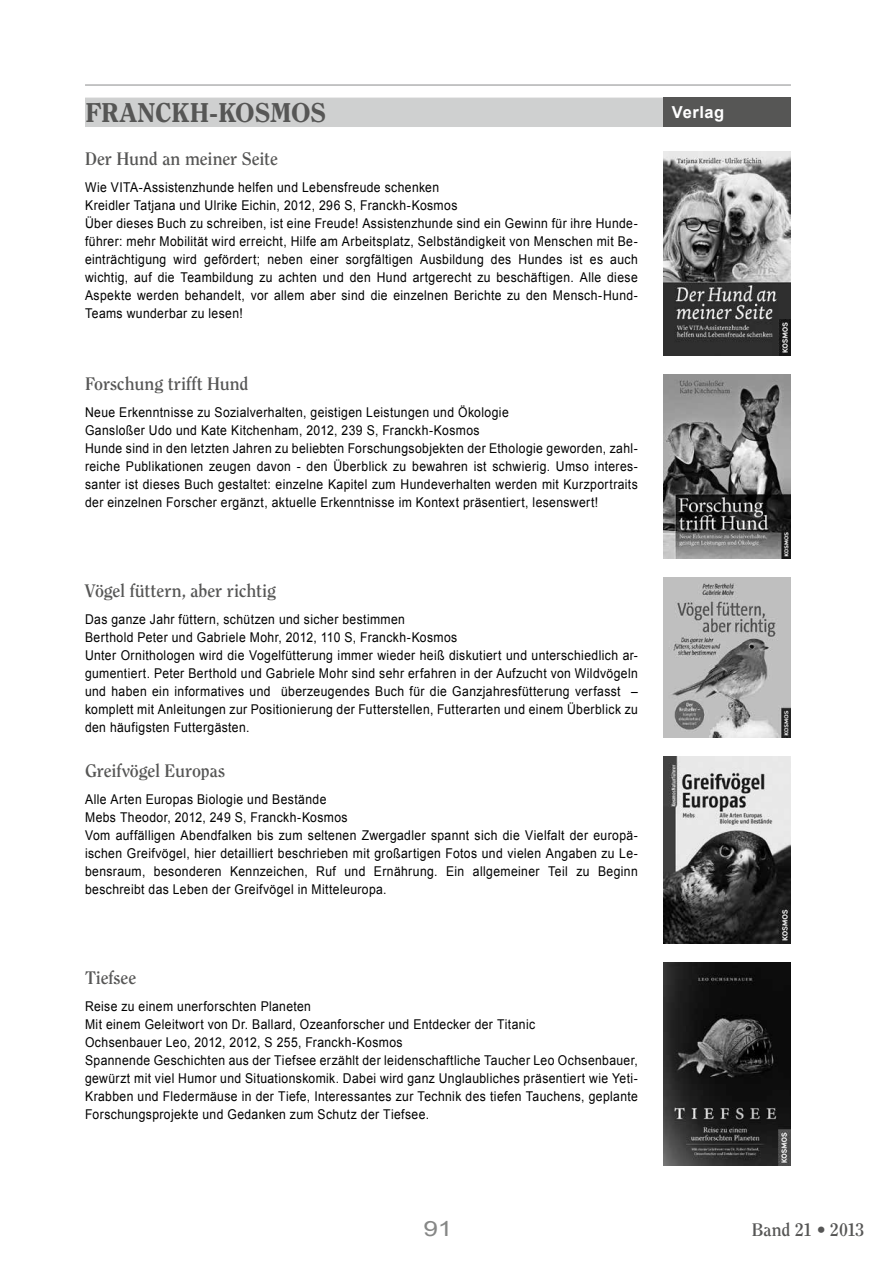
<style>
.page{position:relative;width:893px;height:1263px;background:#fff}
.page>*{position:absolute;margin:0;border:0;box-sizing:border-box;transform-origin:0 0}
.t1{font:800 27px "Clearface Std";letter-spacing:-.01em;color:#565655}
.t2{font:21px "Arial";color:#868786;scale:1.25 1}
.t3{font:700 18px "Clearface Std";letter-spacing:-.01em;color:#565655}
.t4{font:700 16.5px "Arial";letter-spacing:.03em;color:#fff}
.t5{font:13.5px/18px "Arial";letter-spacing:.03em;color:#000;scale:.9 1}
</style>
<div class="page">
<hr style="left:85px;top:84px;width:706px;height:2px;background:#b1b2b3">
<div style="left:85px;top:98px;width:578px;height:29px;background:#cfd0d0"></div>
<div style="left:663px;top:98px;width:128px;height:29px;background:#565655"></div>
<img style="left:663px;top:152px;width:128px;height:203px">
<img style="left:663px;top:374px;width:128px;height:185px">
<img style="left:663px;top:578px;width:128px;height:160px">
<img style="left:663px;top:757px;width:128px;height:187px">
<img style="left:663px;top:963px;width:128px;height:202px">
<h1 class="t1" style="left:85px;top:96px;width:243px">FRANCKH-KOSMOS</h1>
<p class="t4" style="left:672px;top:102px;width:54px">Verlag</p>
<h3 class="t3" style="left:85px;top:148px;width:195px">Der Hund an meiner Seite</h3>
<p class="t5" style="left:85px;top:178px;width:616px">Wie VITA-Assistenzhunde helfen und Lebensfreude schenken<br>Kreidler Tatjana und Ulrike Eichin, 2012, 296 S, Franckh-Kosmos<br>Über dieses Buch zu schreiben, ist eine Freude! Assistenzhunde sind ein Gewinn für ihre Hunde&shy;führer: mehr Mobilität wird erreicht, Hilfe am Arbeitsplatz, Selbständigkeit von Menschen mit Be&shy;einträchtigung wird gefördert; neben einer sorgfältigen Ausbildung des Hundes ist es auch wichtig, auf die Teambildung zu achten und den Hund artgerecht zu beschäftigen. Alle diese Aspekte werden behandelt, vor allem aber sind die einzelnen Berichte zu den Mensch-Hund-Teams wunderbar zu lesen!</p>
<h3 class="t3" style="left:85px;top:373px;width:165px">Forschung trifft Hund</h3>
<p class="t5" style="left:85px;top:403px;width:616px">Neue Erkenntnisse zu Sozialverhalten, geistigen Leistungen und Ökologie<br>Gansloßer Udo und Kate Kitchenham, 2012, 239 S, Franckh-Kosmos<br>Hunde sind in den letzten Jahren zu beliebten Forschungsobjekten der Ethologie geworden, zahl&shy;reiche Publikationen zeugen davon - den Überblick zu bewahren ist schwierig. Umso interes&shy;santer ist dieses Buch gestaltet: einzelne Kapitel zum Hundeverhalten werden mit Kurzportraits der einzelnen Forscher ergänzt, aktuelle Erkenntnisse im Kontext präsentiert, lesenswert!</p>
<h3 class="t3" style="left:85px;top:580px;width:193px">Vögel füttern, aber richtig</h3>
<p class="t5" style="left:85px;top:610px;width:616px">Das ganze Jahr füttern, schützen und sicher bestimmen<br>Berthold Peter und Gabriele Mohr, 2012, 110 S, Franckh-Kosmos<br>Unter Ornithologen wird die Vogelfütterung immer wieder heiß diskutiert und unterschiedlich ar&shy;gumentiert. Peter Berthold und Gabriele Mohr sind sehr erfahren in der Aufzucht von Wildvögeln und haben ein informatives und überzeugendes Buch für die Ganzjahresfütterung verfasst – komplett mit Anleitungen zur Positionierung der Futterstellen, Futterarten und einem Überblick zu den häufigsten Futtergästen.</p>
<h3 class="t3" style="left:85px;top:760px;width:142px">Greifvögel Europas</h3>
<p class="t5" style="left:85px;top:790px;width:616px">Alle Arten Europas Biologie und Bestände<br>Mebs Theodor, 2012, 249 S, Franckh-Kosmos<br>Vom auffälligen Abendfalken bis zum seltenen Zwergadler spannt sich die Vielfalt der europä&shy;ischen Greifvögel, hier detailliert beschrieben mit großartigen Fotos und vielen Angaben zu Le&shy;bensraum, besonderen Kennzeichen, Ruf und Ernährung. Ein allgemeiner Teil zu Beginn beschreibt das Leben der Greifvögel in Mitteleuropa.</p>
<h3 class="t3" style="left:85px;top:967px;width:53px">Tiefsee</h3>
<p class="t5" style="left:85px;top:997px;width:616px">Reise zu einem unerforschten Planeten<br>Mit einem Geleitwort von Dr. Ballard, Ozeanforscher und Entdecker der Titanic<br>Ochsenbauer Leo, 2012, 2012, S 255, Franckh-Kosmos<br>Spannende Geschichten aus der Tiefsee erzählt der leidenschaftliche Taucher Leo Ochsenbauer, gewürzt mit viel Humor und Situationskomik. Dabei wird ganz Unglaubliches präsentiert wie Yeti-Krabben und Fledermäuse in der Tiefe, Interessantes zur Technik des tiefen Tauchens, geplante Forschungsprojekte und Gedanken zum Schutz der Tiefsee.</p>
<h2 class="t2" style="left:423px;top:1215px;width:25px">91</h2>
<h3 class="t3" style="left:752px;top:1219px;width:114px">Band 21 • 2013</h3>
</div>
